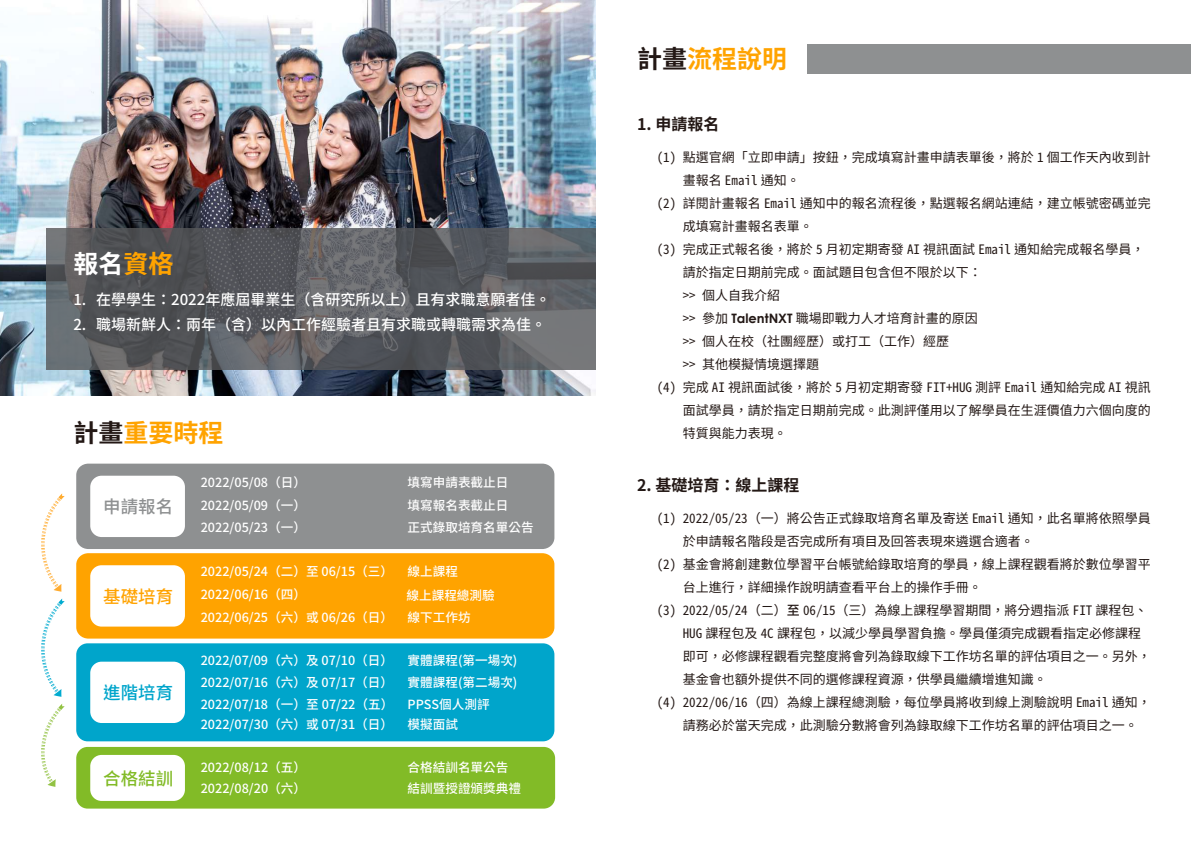
<style>
.page{position:relative;width:1191px;height:842px;background:#fff}
.page>*{position:absolute;margin:0;border:0;box-sizing:border-box;transform-origin:0 0}
.t1{font:700 25px "Noto Sans CJ Ktc";color:#ffa300}
.t2{font:700 25px "Noto Sans CJ Ktc";color:#fff}
.t3{font:500 17.5px "Noto Sans CJ Ktc";color:#8e9091}
.t4{font:500 17.5px "Noto Sans CJ Ktc";color:#ffa300}
.t5{font:500 17.5px "Noto Sans CJ Ktc";color:#00a5cb}
.t6{font:500 17.5px "Noto Sans CJ Ktc";color:#82bb27}
.t7{font:700 16px "Noto Sans CJ Ktc";color:#231815}
.t8{font:500 15px "Noto Sans CJ Ktc";color:#fff}
.t9{font:13px "Noto Sans Mono CJ Ktc";color:#231815}
.t10{font:500 12.6px/22.1px "Noto Sans CJ Ktc";color:#fff}
.s1{color:#ffa300}
.s2{color:#231815}
.s3{font-family:"Century Gothic";font-weight:700}
.s4{color:#221714}
.s5{font-family:"Noto Sans CJ Ktc";font-weight:500;color:#221714}
</style>
<div class="page">
<div style="left:76px;top:747px;width:479px;height:61px;background:#82bb27;border-radius:11px"></div>
<div style="left:76px;top:643px;width:478px;height:98px;background:#00a5cb;border-radius:11px"></div>
<div style="left:76px;top:464px;width:478px;height:85px;background:#8e9091;border-radius:12px"></div>
<div style="left:76px;top:553px;width:478px;height:86px;background:#ffa300;border-radius:12px"></div>
<img style="left:0;top:0;width:595px;height:395px">
<svg style="left:46px;top:228px;width:549px;height:141px;background:#5a5c60"></svg>
<div style="left:90px;top:476px;width:95px;height:61px;background:#fff;border-radius:11px"></div>
<div style="left:90px;top:565px;width:95px;height:62px;background:#fff;border-radius:11px"></div>
<div style="left:90px;top:662px;width:95px;height:61px;background:#fff;border-radius:11px"></div>
<svg style="left:41px;top:493px;width:24px;height:99px"></svg>
<svg style="left:41px;top:598px;width:24px;height:99px"></svg>
<svg style="left:41px;top:704px;width:24px;height:83px"></svg>
<div style="left:807px;top:44px;width:384px;height:30px;background:#8e9091"></div>
<div style="left:90px;top:755px;width:95px;height:46px;background:#fff;border-radius:11px"></div>
<h1 class="t2" style="left:73px;top:250px;width:101px">報名<span class="s1">資格</span></h1>
<p class="t8" style="left:73px;top:291px;width:478px">1. 在學學生：2022年應屆畢業生（含研究所以上）且有求職意願者佳。</p>
<p class="t8" style="left:73px;top:316px;width:474px">2. 職場新鮮人：兩年（含）以內工作經驗者且有求職或轉職需求為佳。</p>
<h1 class="t1" style="left:73px;top:419px;width:151px"><span class="s2">計畫</span>重要時程</h1>
<h2 class="t3" style="left:103px;top:497px;width:71px">申請報名</h2>
<h2 class="t4" style="left:103px;top:587px;width:71px">基礎培育</h2>
<h2 class="t5" style="left:103px;top:683px;width:71px">進階培育</h2>
<h2 class="t6" style="left:103px;top:769px;width:71px">合格結訓</h2>
<p class="t10" style="left:201px;top:472px;width:107px">2022/05/08（日）</p>
<p class="t10" style="left:407px;top:472px;width:102px">填寫申請表截止日</p>
<p class="t10" style="left:201px;top:495px;width:107px">2022/05/09（一）</p>
<p class="t10" style="left:407px;top:495px;width:102px">填寫報名表截止日</p>
<p class="t10" style="left:201px;top:517px;width:107px">2022/05/23（一）</p>
<p class="t10" style="left:407px;top:517px;width:128px">正式錄取培育名單公告</p>
<p class="t10" style="left:201px;top:560px;width:259px;line-height:23.1px">2022/05/24（二）至 06/15（三） 線上課程<br>2022/06/16（四）</p>
<p class="t10" style="left:201px;top:584px;width:295px;line-height:22.7px;text-indent:206px">線上課程總測驗<br>2022/06/25（六）或 06/26（日） 線下工作坊</p>
<p class="t10" style="left:201px;top:650px;width:318px;text-align:justify">2022/07/09（六）及 07/10（日） 實體課程(第一場次)<br>2022/07/16（六）及 07/17（日） 實體課程(第二場次)<br>2022/07/18（一）至 07/22（五） PPSS個人測評</p>
<p class="t10" style="left:201px;top:714px;width:259px">2022/07/30（六）或 07/31（日） 模擬面試</p>
<p class="t10" style="left:201px;top:756px;width:107px">2022/08/12（五）</p>
<p class="t10" style="left:407px;top:756px;width:102px">合格結訓名單公告</p>
<p class="t10" style="left:201px;top:778px;width:107px">2022/08/20（六）</p>
<p class="t10" style="left:407px;top:778px;width:115px">結訓暨授證頒獎典禮</p>
<h1 class="t1" style="left:637px;top:45px;width:151px"><span class="s2">計畫</span>流程說明</h1>
<p class="t7" style="left:637px;top:115px;width:84px">1. 申請報名</p>
<p class="t9" style="left:656px;top:149px;width:495px">(1) 點選官網「立即申請」按鈕，完成填寫計畫申請表單後，將於 1 個工作天內收到計</p>
<p class="t9" style="left:682px;top:172px;width:118px">畫報名 Email 通知。</p>
<p class="t9" style="left:656px;top:195px;width:495px">(2) 詳閱計畫報名 Email 通知中的報名流程後，點選報名網站連結，建立帳號密碼並完</p>
<p class="t9" style="left:682px;top:218px;width:131px">成填寫計畫報名表單。</p>
<p class="t9" style="left:656px;top:241px;width:489px">(3) 完成正式報名後，將於 5 月初定期寄發 AI 視訊面試 Email 通知給完成報名學員，</p>
<p class="t9" style="left:682px;top:264px;width:300px">請於指定日期前完成。面試題目包含但不限於以下：</p>
<p class="t9" style="left:682px;top:287px;width:99px">&gt;&gt; 個人自我介紹</p>
<p class="t9" style="left:682px;top:310px;width:297px">&gt;&gt; 參加 <span class="s3">TalentNXT</span> 職場即戰力人才培育計畫的原因</p>
<p class="t9" style="left:682px;top:333px;width:268px">&gt;&gt; 個人在校（社團經歷）或打工（工作）經歷</p>
<p class="t9" style="left:682px;top:356px;width:138px">&gt;&gt; 其他模擬情境選擇題</p>
<p class="t9" style="left:656px;top:379px;width:495px">(4) 完成 AI 視訊面試後，將於 5 月初定期寄發 FIT+HUG 測評 Email 通知給完成 AI 視訊</p>
<p class="t9" style="left:682px;top:402px;width:469px">面試學員，請於指定日期前完成。此測評僅用以了解學員在生涯價值力六個向度的</p>
<p class="t9" style="left:682px;top:425px;width:105px">特質與能力表現。</p>
<p class="t7" style="left:637px;top:476px;width:164px">2. 基礎培育：線上課程</p>
<p class="t9" style="left:656px;top:511px;width:495px">(1) 2022/05/23（一）將公告正式錄取培育名單及寄送 Email 通知，此名單將依照學員</p>
<p class="t9" style="left:682px;top:534px;width:352px">於申請報名階段是否完成所有項目及回答表現來遴選合適者。</p>
<p class="t9" style="left:656px;top:557px;width:495px">(2) 基金會將創建數位學習平台帳號給錄取培育的學員，線上課程觀看將於數位學習平</p>
<p class="t9" style="left:682px;top:580px;width:300px">台上進行，詳細操作說明請查看平台上的操作手冊。</p>
<p class="t9" style="left:656px;top:603px;width:492px">(3) 2022/05/24（二<span class="s4">）</span><span class="s5">至</span> 06/15（三）為線上課程學習期間，將分週指派 FIT 課程包、</p>
<p class="t9" style="left:682px;top:626px;width:460px">HUG 課程包及 4C 課程包，以減少學員學習負擔。學員僅須完成觀看指定必修課程</p>
<p class="t9" style="left:682px;top:649px;width:469px">即可，必修課程觀看完整度將會列為錄取線下工作坊名單的評估項目之一。另外，</p>
<p class="t9" style="left:682px;top:672px;width:365px">基金會也額外提供不同的選修課程資源，供學員繼續增進知識。</p>
<p class="t9" style="left:656px;top:695px;width:495px">(4) 2022/06/16（四）為線上課程總測驗，每位學員將收到線上測驗說明 Email 通知，</p>
<p class="t9" style="left:682px;top:718px;width:456px">請務必於當天完成，此測驗分數將會列為錄取線下工作坊名單的評估項目之一。</p>
</div>
